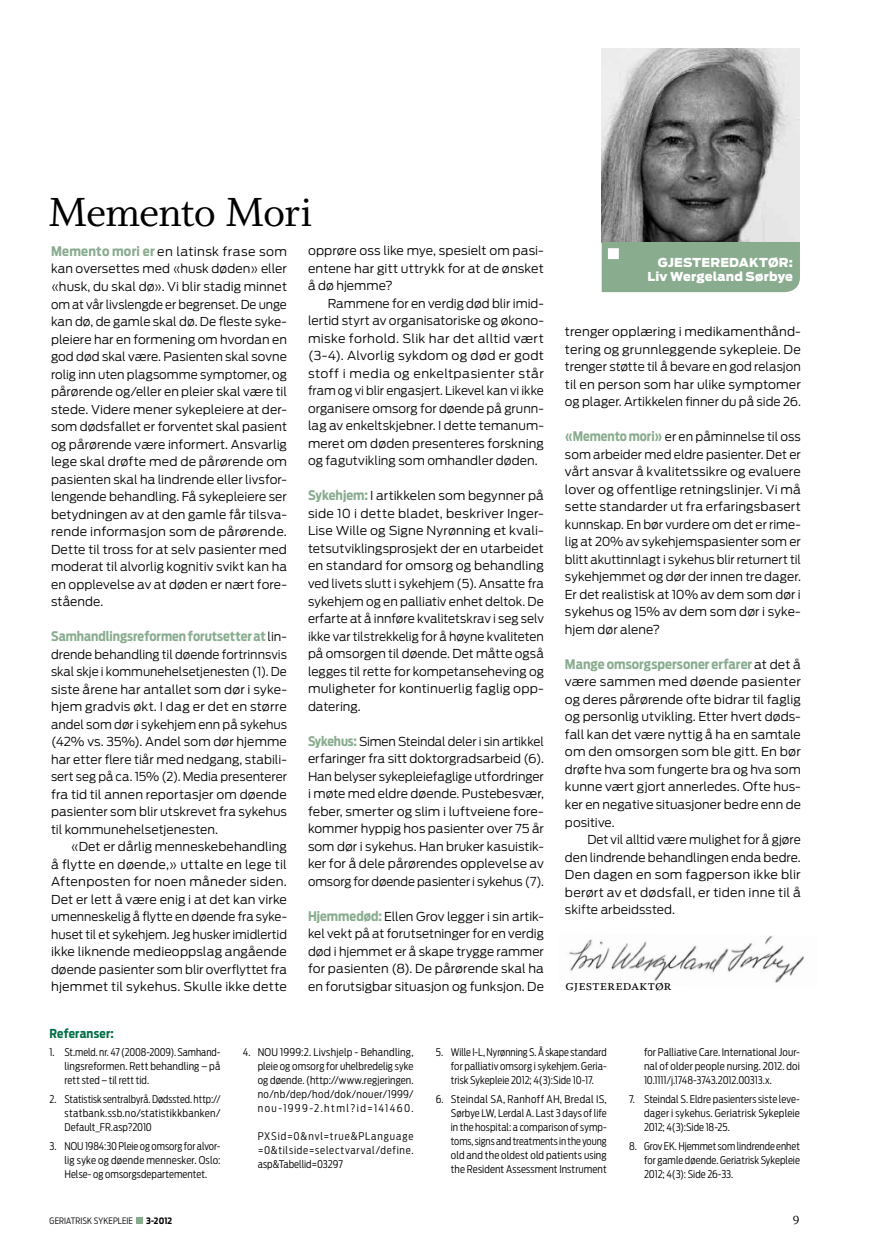
<style>
.page{position:relative;width:869px;height:1241px;background:#fff}
.page>*{position:absolute;margin:0;border:0;box-sizing:border-box;transform-origin:0 0}
.t1{font:45.5px "Whitman Roman LF";letter-spacing:-.02em;color:#000}
.t2{font:15.75px "Whitman Small Caps LF";letter-spacing:.005em;color:#000}
.t3{font:700 13.12px "Antenna Cond";color:#89ac8f}
.t4{font:13.12px "Whitman Roman LF";color:#000}
.t5{font:300 12.25px/17.5px "Antenna";letter-spacing:.005em;color:#000;text-align:justify}
.t6{font:900 12.25px/14px "Antenna";letter-spacing:.015em;color:#fff;text-align:right}
.t7{font:700 12.25px "Antenna Cond";letter-spacing:.015em;color:#006f45}
.t8{font:300 10.5px/14px "Antenna Cond";letter-spacing:.01em;color:#000;text-align:justify}
.t9{font:300 8.75px "Antenna Cond";letter-spacing:.01em;color:#000}
.t10{font:700 8.75px "Antenna Cond";color:#000}
.s1{font-family:"Antenna Cond";font-weight:700;font-size:13.12px;color:#89ac8f}
.s2{font-family:"Antenna";font-weight:300;font-size:12.25px;color:#000}
</style>
<div class="page">
<div style="left:136px;top:1216px;width:7px;height:7px;background:#89ac8f"></div>
<img style="left:601px;top:48px;width:198px;height:194px">
<div style="left:601px;top:242px;width:198px;height:50px;background:#89ac8f"></div>
<img style="left:569px;top:936px;width:235px;height:47px">
<h1 class="t1" style="left:48px;top:187px;width:265px">Memento Mori</h1>
<p class="t5" style="left:51px;top:243px;width:237px"><span class="s1">Memento mori er</span> en latinsk frase som kan oversettes med «husk døden» eller «husk, du skal dø». Vi blir stadig minnet om at vår livslengde er begrenset. De unge kan dø, de gamle skal dø. De fleste syke&shy;pleiere har en formening om hvordan en god død skal være. Pasienten skal sovne rolig inn uten plagsomme symptomer, og pårørende og/eller en pleier skal være til stede. Videre mener sykepleiere at der&shy;som dødsfallet er forventet skal pasient og pårørende være informert. Ansvarlig lege skal drøfte med de pårørende om pasienten skal ha lindrende eller livsfor&shy;lengende behandling. Få sykepleiere ser betydningen av at den gamle får tilsva&shy;rende informasjon som de pårørende.<br>Dette til tross for at selv pasienter med moderat til alvorlig kognitiv svikt kan ha en opplevelse av at døden er nært fore&shy;stående.</p>
<p class="t3" style="left:51px;top:628px;width:237px">Samhandlingsreformen forutsetter at <span class="s2">lin-</span></p>
<p class="t5" style="left:51px;top:645px;width:237px">drende behandling til døende fortrinnsvis skal skje i kommunehelsetjenesten (1). De siste årene har antallet som dør i syke&shy;hjem gradvis økt. I dag er det en større andel som dør i sykehjem enn på sykehus (42% vs. 35%). Andel som dør hjemme har etter flere tiår med nedgang, stabili&shy;sert seg på ca. 15% (2). Media presenterer fra tid til annen reportasjer om døende pasienter som blir utskrevet fra sykehus til kommunehelsetjenesten.</p>
<p class="t5" style="left:51px;top:838px;width:237px;text-indent:20px">«Det er dårlig menneskebehandling å flytte en døende,» uttalte en lege til Aftenposten for noen måneder siden.<br>Det er lett å være enig i at det kan virke umenneskelig å flytte en døende fra syke&shy;huset til et sykehjem. Jeg husker imidlertid ikke liknende medieoppslag angående døende pasienter som blir overflyttet fra hjemmet til sykehus. Skulle ikke dette</p>
<p class="t7" style="left:49px;top:1026px;width:66px">Referanser:</p>
<p class="t5" style="left:308px;top:242px;width:237px">opprøre oss like mye, spesielt om pasi&shy;entene har gitt uttrykk for at de ønsket å dø hjemme?</p>
<p class="t5" style="left:308px;top:294px;width:237px;text-indent:20px">Rammene for en verdig død blir imid&shy;lertid styrt av organisatoriske og økono&shy;miske forhold. Slik har det alltid vært (3-4). Alvorlig sykdom og død er godt stoff i media og enkeltpasienter står fram og vi blir engasjert. Likevel kan vi ikke organisere omsorg for døende på grunn&shy;lag av enkeltskjebner. I dette temanum&shy;meret om døden presenteres forskning og fagutvikling som omhandler døden.</p>
<p class="t5" style="left:308px;top:487px;width:237px"><span class="s1">Sykehjem:</span> I artikkelen som begynner på side 10 i dette bladet, beskriver Inger-Lise Wille og Signe Nyrønning et kvali&shy;tetsutviklingsprosjekt der en utarbeidet en standard for omsorg og behandling ved livets slutt i sykehjem (5). Ansatte fra sykehjem og en palliativ enhet deltok. De erfarte at å innføre kvalitetskrav i seg selv ikke var tilstrekkelig for å høyne kvaliteten på omsorgen til døende. Det måtte også legges til rette for kompetanseheving og muligheter for kontinuerlig faglig opp&shy;datering.</p>
<p class="t5" style="left:308px;top:732px;width:237px"><span class="s1">Sykehus:</span> Simen Steindal deler i sin artikkel erfaringer fra sitt doktorgradsarbeid (6).<br>Han belyser sykepleiefaglige utfordringer i møte med eldre døende. Pustebesvær, feber, smerter og slim i luftveiene fore&shy;kommer hyppig hos pasienter over 75 år som dør i sykehus. Han bruker kasuistik&shy;ker for å dele pårørendes opplevelse av omsorg for døende pasienter i sykehus (7).</p>
<p class="t5" style="left:308px;top:907px;width:237px"><span class="s1">Hjemmedød:</span> Ellen Grov legger i sin artik&shy;kel vekt på at forutsetninger for en verdig død i hjemmet er å skape trygge rammer for pasienten (8). De pårørende skal ha en forutsigbar situasjon og funksjon. De</p>
<p class="t6" style="left:647px;top:255px;width:147px">gjesteredaktør:<br>Liv Wergeland Sørbye</p>
<p class="t5" style="left:564px;top:323px;width:237px">trenger opplæring i medikamenthånd&shy;tering og grunnleggende sykepleie. De trenger støtte til å bevare en god relasjon til en person som har ulike symptomer og plager. Artikkelen finner du på side 26.</p>
<p class="t5" style="left:564px;top:428px;width:237px"><span class="s1">«Memento mori»</span> er en påminnelse til oss som arbeider med eldre pasienter. Det er vårt ansvar å kvalitetssikre og evaluere lover og offentlige retningslinjer. Vi må sette standarder ut fra erfaringsbasert kunnskap. En bør vurdere om det er rime&shy;lig at 20% av sykehjemspasienter som er blitt akuttinnlagt i sykehus blir returnert til sykehjemmet og dør der innen tre dager.<br>Er det realistisk at 10% av dem som dør i sykehus og 15% av dem som dør i syke&shy;hjem dør alene?</p>
<p class="t3" style="left:564px;top:656px;width:237px">Mange omsorgspersoner erfarer <span class="s2">at det å</span></p>
<p class="t5" style="left:564px;top:673px;width:237px">være sammen med døende pasienter og deres pårørende ofte bidrar til faglig og personlig utvikling. Etter hvert døds&shy;fall kan det være nyttig å ha en samtale om den omsorgen som ble gitt. En bør drøfte hva som fungerte bra og hva som kunne vært gjort annerledes. Ofte hus&shy;ker en negative situasjoner bedre enn de positive.</p>
<p class="t5" style="left:564px;top:830px;width:237px;text-indent:22px">Det vil alltid være mulighet for å gjøre den lindrende behandlingen enda bedre.<br>Den dagen en som fagperson ikke blir berørt av et dødsfall, er tiden inne til å skifte arbeidssted.</p>
<p class="t2" style="left:565px;top:976px;width:107px">gjesteredaktør</p>
<p class="t8" style="left:64px;top:1045px;width:157px;text-indent:-15px">1. St.meld. nr. 47 (2008-2009). Samhand&shy;lingsreformen. Rett behandling – på rett sted – til rett tid.</p>
<p class="t8" style="left:64px;top:1092px;width:157px;text-indent:-15px">2. Statistisk sentralbyrå. Dødssted. http:// statbank.ssb.no/statistikkbanken/ Default_FR.asp?2010</p>
<p class="t8" style="left:64px;top:1139px;width:157px;text-indent:-15px">3. NOU 1984:30 Pleie og omsorg for alvor&shy;lig syke og døende mennesker. Oslo:<br>Helse- og omsorgsdepartementet.</p>
<p class="t8" style="left:257px;top:1045px;width:157px;text-indent:-15px">4. NOU 1999:2. Livshjelp - Behandling, pleie og omsorg for uhelbredelig syke og døende. (http://www.regjeringen. no/nb/dep/hod/dok/nouer/1999/ nou-1999-2.html?id=141460.</p>
<p class="t8" style="left:257px;top:1129px;width:157px">PXSid=0&amp;nvl=true&amp;PLanguage =0&amp;tilside=selectvarval/define. asp&amp;Tabellid=03297</p>
<p class="t8" style="left:450px;top:1045px;width:157px;text-indent:-15px">5. Wille I-L, Nyrønning S. Å skape standard for palliativ omsorg i sykehjem. Geria&shy;trisk Sykepleie 2012; 4(3):Side 10-17.</p>
<p class="t8" style="left:450px;top:1092px;width:157px;text-indent:-15px">6. Steindal SA, Ranhoff AH, Bredal IS, Sørbye LW, Lerdal A. Last 3 days of life in the hospital: a comparison of symp&shy;toms, signs and treatments in the young old and the oldest old patients using the Resident Assessment Instrument</p>
<p class="t8" style="left:643px;top:1045px;width:157px">for Palliative Care. International Jour&shy;nal of older people nursing. 2012. doi 10.1111/j.1748-3743.2012.00313.x.</p>
<p class="t8" style="left:643px;top:1092px;width:157px;text-indent:-15px">7. Steindal S. Eldre pasienters siste leve&shy;dager i sykehus. Geriatrisk Sykepleie 2012; 4(3):Side 18-25.</p>
<p class="t8" style="left:643px;top:1139px;width:157px;text-indent:-15px">8. Grov EK. Hjemmet som lindrende enhet for gamle døende. Geriatrisk Sykepleie 2012; 4(3): Side 26-33.</p>
<p class="t9" style="left:50px;top:1214px;width:85px">Geriatrisk Sykepleie</p>
<p class="t10" style="left:146px;top:1214px;width:27px">3-2012</p>
<p class="t4" style="left:792px;top:1212px;width:8px">9</p>
</div>
